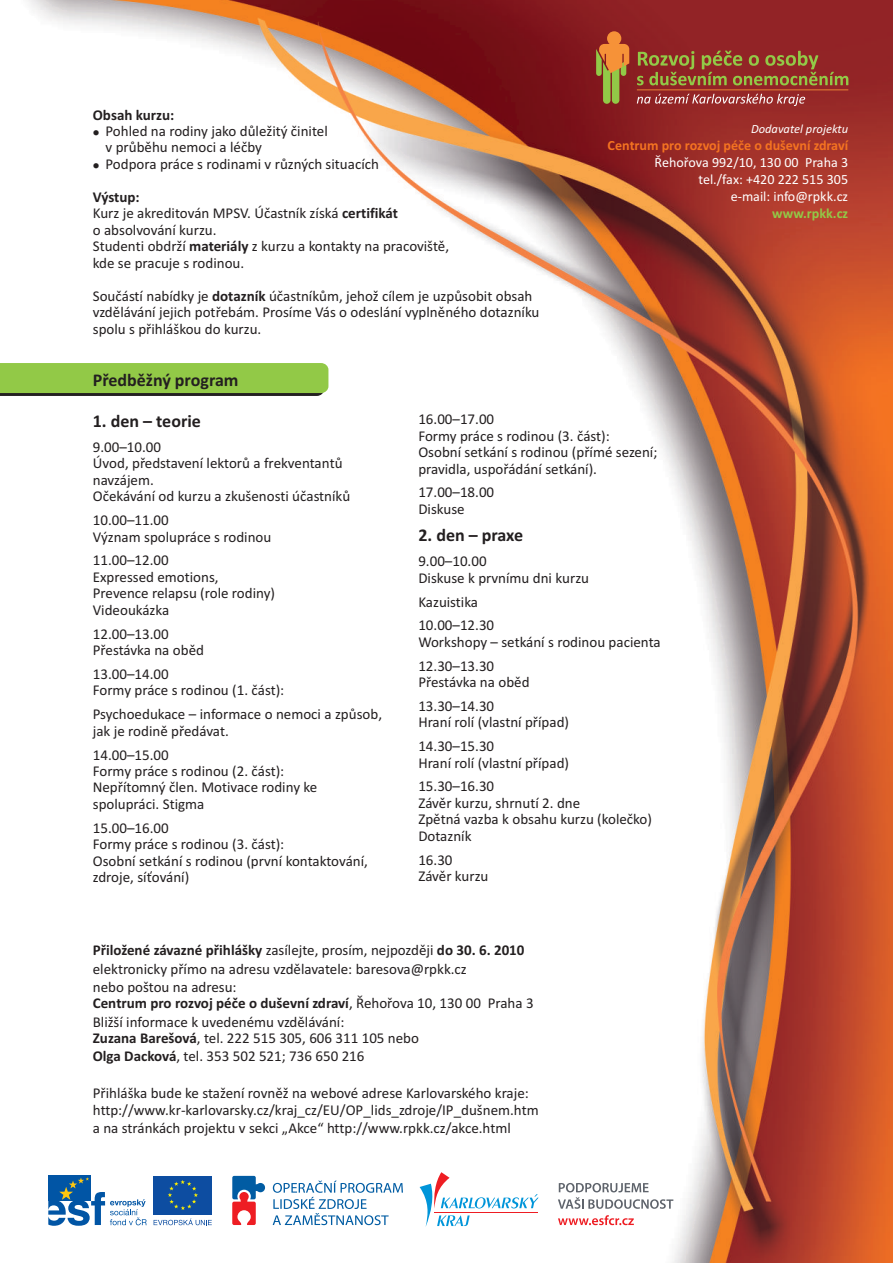
<style>
.page{position:relative;width:893px;height:1263px;background:#fff}
.page>*{position:absolute;margin:0;border:0;box-sizing:border-box;transform-origin:0 0}
.t1{font:700 18px "Calibri";color:#231f20}
.t2{font:15px/16.5px "Calibri";color:#231f20}
.t3{font:700 15px "Calibri";color:#231f20}
.t4{font:14.1px/17.2px "Calibri";color:#fff;text-align:right}
.t5{font:700 14.1px "Calibri";color:#f47321}
.t6{font:700 14.1px "Calibri";color:#92c947}
.t7{font:italic 12.45px "Calibri";color:#fff}
.t8{font:9px "Wingdings";color:#231f20}
.s1{font-weight:700}
</style>
<div class="page">
<img style="left:28px;top:0;width:865px;height:1263px">
<svg style="left:0;top:363px;width:328px;height:33px;background:#88ba44"></svg>
<svg style="left:420px;top:1172px;width:119px;height:55px"></svg>
<svg style="left:273px;top:1180px;width:130px;height:45px"></svg>
<svg style="left:232px;top:1176px;width:33px;height:49px"></svg>
<div style="left:154px;top:1176px;width:58px;height:39px;background:#0d4da1"></div>
<svg style="left:168px;top:1180px;width:30px;height:30px"></svg>
<svg style="left:154px;top:1218px;width:58px;height:7px"></svg>
<svg style="left:558px;top:1183px;width:115px;height:26px"></svg>
<svg style="left:558px;top:1215px;width:76px;height:10px"></svg>
<div style="left:48px;top:1176px;width:43px;height:25px;background:#0155a5"></div>
<svg style="left:48px;top:1177px;width:99px;height:49px"></svg>
<svg style="left:596px;top:31px;width:33px;height:73px;background:#ad7132"></svg>
<svg style="left:637px;top:51px;width:211px;height:34px;background:#91512e"></svg>
<svg style="left:637px;top:94px;width:168px;height:12px;background:#ab5555"></svg>
<hr style="left:637px;top:89px;width:211px;height:1px;background:#f69238">
<p class="t3" style="left:93px;top:108px;width:83px">Obsah kurzu:</p>
<p class="t8" style="left:93px;top:129px;width:42px">●</p>
<p class="t2" style="left:106px;top:124px;width:224px">Pohled na rodiny jako důležitý činitel</p>
<p class="t8" style="left:93px;top:162px;width:42px">●</p>
<p class="t2" style="left:106px;top:140px;width:275px">v průběhu nemoci a léčby<br>Podpora práce s rodinami v různých situacích</p>
<p class="t2" style="left:93px;top:190px;width:358px"><span class="s1">Výstup:<br></span>Kurz je akreditován MPSV. Účastník získá <span class="s1">certifikát<br></span>o absolvování kurzu.<br>Studenti obdrží <span class="s1">materiály</span> z kurzu a kontakty na pracoviště, kde se pracuje s rodinou.</p>
<p class="t2" style="left:93px;top:289px;width:448px">Součástí nabídky je <span class="s1">dotazník</span> účastníkům, jehož cílem je uzpůsobit obsah vzdělávání jejich potřebám. Prosíme Vás o odeslání vyplněného dotazníku spolu s přihláškou do kurzu.</p>
<p class="t1" style="left:93px;top:372px;width:147px">Předběžný program</p>
<p class="t7" style="left:751px;top:124px;width:99px">Dodavatel projektu</p>
<p class="t4" style="left:655px;top:155px;width:195px">Řehořova 992/10, 130 00 Praha 3 tel./fax: +420 222 515 305<br>e-mail: info@rpkk.cz</p>
<p class="t5" style="left:608px;top:139px;width:242px">Centrum pro rozvoj péče o duševní zdraví</p>
<p class="t6" style="left:772px;top:208px;width:77px">www.rpkk.cz</p>
<p class="t1" style="left:93px;top:413px;width:110px">1. den – teorie</p>
<p class="t2" style="left:93px;top:440px;width:259px">9.00–10.00<br>Úvod, představení lektorů a frekventantů navzájem.<br>Očekávání od kurzu a zkušenosti účastníků</p>
<p class="t2" style="left:93px;top:513px;width:180px">10.00–11.00<br>Význam spolupráce s rodinou</p>
<p class="t2" style="left:93px;top:553px;width:184px">11.00–12.00<br>Expressed emotions,<br>Prevence relapsu (role rodiny)<br>Videoukázka</p>
<p class="t2" style="left:93px;top:627px;width:113px">12.00–13.00<br>Přestávka na oběd</p>
<p class="t2" style="left:93px;top:667px;width:193px">13.00–14.00<br>Formy práce s rodinou (1. část):</p>
<p class="t2" style="left:93px;top:707px;width:291px">Psychoedukace – informace o nemoci a způsob, jak je rodině předávat.</p>
<p class="t2" style="left:93px;top:747px;width:226px">14.00–15.00<br>Formy práce s rodinou (2. část):<br>Nepřítomný člen. Motivace rodiny ke spolupráci. Stigma</p>
<p class="t2" style="left:93px;top:821px;width:277px">15.00–16.00<br>Formy práce s rodinou (3. část):<br>Osobní setkání s rodinou (první kontaktování, zdroje, síťování)</p>
<p class="t2" style="left:418px;top:412px;width:241px">16.00–17.00<br>Formy práce s rodinou (3. část):<br>Osobní setkání s rodinou (přímé sezení; pravidla, uspořádání setkání).</p>
<p class="t2" style="left:418px;top:485px;width:77px">17.00–18.00<br>Diskuse</p>
<p class="t1" style="left:418px;top:528px;width:106px">2. den – praxe</p>
<p class="t2" style="left:418px;top:554px;width:172px">9.00–10.00<br>Diskuse k prvnímu dni kurzu</p>
<p class="t2" style="left:418px;top:591px;width:77px;line-height:23.9px">Kazuistika<br>10.00–12.30</p>
<p class="t2" style="left:418px;top:631px;width:244px;line-height:23.9px">Workshopy – setkání s rodinou pacienta<br>12.30–13.30</p>
<p class="t2" style="left:418px;top:671px;width:113px;line-height:23.9px">Přestávka na oběd<br>13.30–14.30</p>
<p class="t2" style="left:418px;top:712px;width:152px;line-height:23.9px">Hraní rolí (vlastní případ)<br>14.30–15.30</p>
<p class="t2" style="left:418px;top:752px;width:152px;line-height:23.9px">Hraní rolí (vlastní případ)<br>15.30–16.30</p>
<p class="t2" style="left:418px;top:796px;width:235px">Závěr kurzu, shrnutí 2. dne<br>Zpětná vazba k obsahu kurzu (kolečko)<br>Dotazník</p>
<p class="t2" style="left:418px;top:853px;width:72px">16.30<br>Závěr kurzu</p>
<p class="t2" style="left:93px;top:942px;width:433px;line-height:18.3px"><span class="s1">Přiložené závazné přihlášky</span> zasílejte, prosím, nejpozději <span class="s1">do 30. 6. 2010 </span>elektronicky přímo na adresu vzdělavatele: baresova@rpkk.cz<br>nebo poštou na adresu:</p>
<p class="t2" style="left:93px;top:995px;width:442px;line-height:18.3px"><span class="s1">Centrum pro rozvoj péče o duševní zdraví</span>, Řehořova 10, 130 00 Praha 3<br>Bližší informace k uvedenému vzdělávání:</p>
<p class="t2" style="left:93px;top:1030px;width:328px;line-height:18.3px"><span class="s1">Zuzana Barešová</span>, tel. 222 515 305, 606 311 105 nebo<br><span class="s1">Olga Dacková</span>, tel. 353 502 521; 736 650 216</p>
<p class="t2" style="left:93px;top:1086px;width:447px">Přihláška bude ke stažení rovněž na webové adrese Karlovarského kraje: http://www.kr-karlovarsky.cz/kraj_cz/EU/OP_lids_zdroje/IP_dušnem.htm</p>
<p class="t2" style="left:93px;top:1121px;width:420px">a na stránkách projektu v sekci „Akce“ http://www.rpkk.cz/akce.html</p>
</div>
